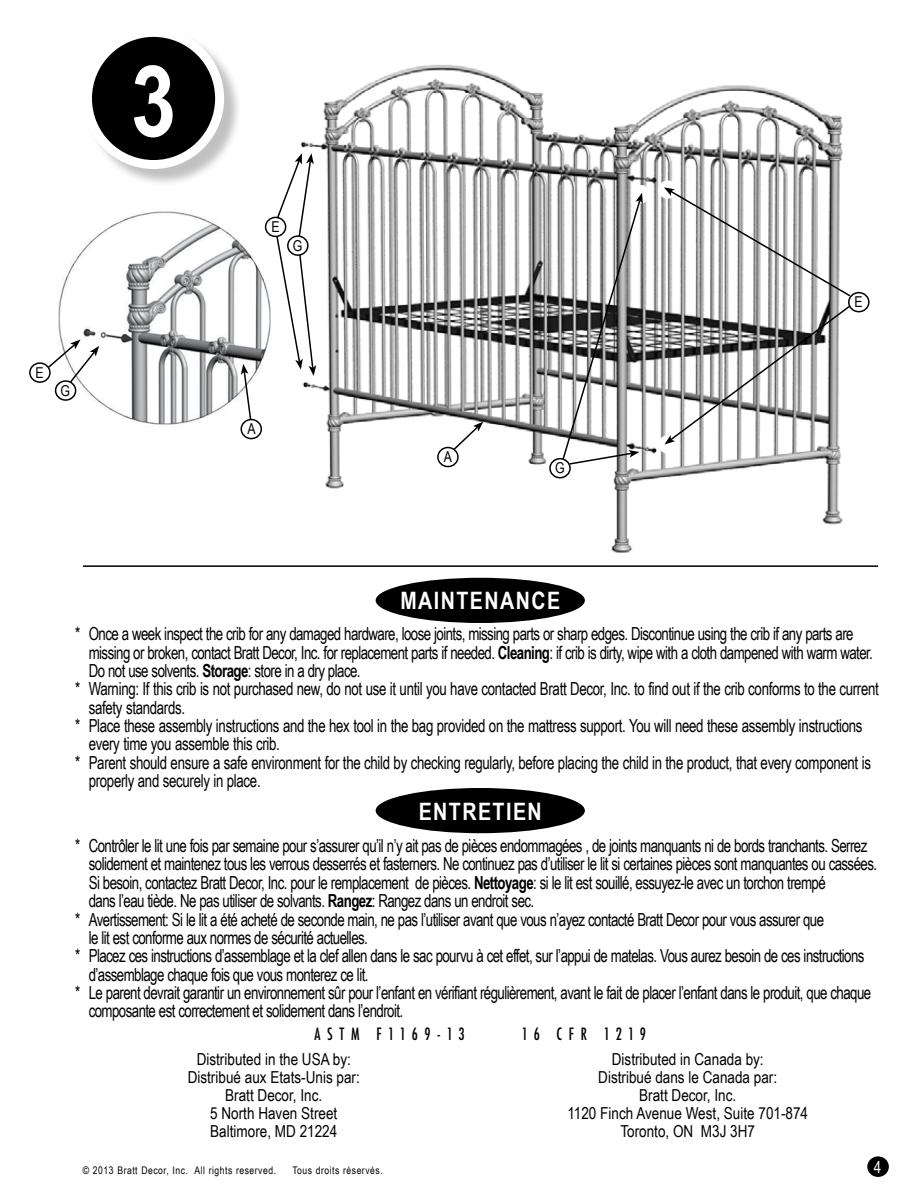
<style>
.page{position:relative;width:918px;height:1188px;background:#fff}
.page>*{position:absolute;margin:0;border:0;box-sizing:border-box;transform-origin:0 0}
.t1{font:700 99px "Arial Narrow";color:#fff}
.t2{font:700 24px "Arial Narrow";letter-spacing:.06em;color:#fff}
.t3{font:18px "Arial Narrow";letter-spacing:-.035em;color:#000;scale:.9 1}
.t4{font:16.5px/18px "Arial Narrow";color:#000;text-align:center}
.t5{font:500 condensed 16.5px "Futura";letter-spacing:.435em;color:#000;scale:.9 1}
.t6{font:500 condensed 16.5px "Futura";letter-spacing:.405em;color:#000;scale:.9 1}
.t7{font:16.5px "Arial Narrow";color:#fff}
.t8{font:15px "Arial Narrow";color:#000}
.t9{font:10.5px "Arial Narrow";letter-spacing:.05em;color:#000}
.s1{font-weight:700}
</style>
<div class="page">
<img style="left:55px;top:211px;width:220px;height:226px">
<img style="left:300px;top:65px;width:557px;height:488px">
<div style="left:867px;top:1156px;width:22px;height:21px;background:#000;border-radius:50%"></div>
<div style="left:85px;top:30px;width:158px;height:158px;background:#000;opacity:.25"></div>
<div style="left:87px;top:32px;width:133px;height:133px;background:#000;border-radius:50%"></div>
<div style="left:83px;top:28px;width:141px;height:141px;border:9px solid #fff;border-radius:50%"></div>
<hr style="left:83px;top:565px;width:795px;height:2px;background:#000">
<div style="left:376px;top:578px;width:209px;height:45px;background:#000;border-radius:50%"></div>
<div style="left:376px;top:788px;width:209px;height:45px;background:#000;border-radius:50%"></div>
<div style="left:265px;top:217px;width:21px;height:20px;border:2px solid #000;border-radius:50%"></div>
<svg style="left:275px;top:153px;width:41px;height:223px"></svg>
<div style="left:29px;top:362px;width:22px;height:21px;border:2px solid #000;border-radius:50%"></div>
<div style="left:55px;top:380px;width:21px;height:21px;border:2px solid #000;border-radius:50%"></div>
<svg style="left:46px;top:339px;width:53px;height:45px"></svg>
<div style="left:241px;top:419px;width:21px;height:20px;border:2px solid #000;border-radius:50%"></div>
<svg style="left:241px;top:364px;width:11px;height:58px"></svg>
<div style="left:437px;top:447px;width:22px;height:20px;border:2px solid #000;border-radius:50%"></div>
<svg style="left:452px;top:422px;width:31px;height:29px"></svg>
<div style="left:593px;top:488px;width:18px;height:18px;background:#fff;border-radius:50%"></div>
<div style="left:632px;top:185px;width:18px;height:18px;background:#fff;border-radius:50%"></div>
<div style="left:549px;top:458px;width:22px;height:20px;border:2px solid #000;border-radius:50%"></div>
<svg style="left:561px;top:193px;width:82px;height:273px"></svg>
<div style="left:658px;top:180px;width:19px;height:19px;background:#fff;border-radius:50%"></div>
<div style="left:658px;top:435px;width:19px;height:19px;background:#fff;border-radius:50%"></div>
<div style="left:848px;top:292px;width:22px;height:20px;border:2px solid #000;border-radius:50%"></div>
<svg style="left:664px;top:304px;width:188px;height:140px"></svg>
<svg style="left:664px;top:187px;width:188px;height:111px"></svg>
<h1 class="t1" style="left:131px;top:44px;width:47px">3</h1>
<p class="t8" style="left:36px;top:364px;width:10px">E</p>
<p class="t8" style="left:61px;top:382px;width:11px">G</p>
<p class="t8" style="left:271px;top:218px;width:10px">E</p>
<p class="t8" style="left:293px;top:237px;width:11px">G</p>
<p class="t8" style="left:247px;top:420px;width:10px">A</p>
<p class="t8" style="left:444px;top:448px;width:10px">A</p>
<p class="t8" style="left:555px;top:460px;width:11px">G</p>
<p class="t8" style="left:855px;top:294px;width:10px">E</p>
<h2 class="t2" style="left:400px;top:587px;width:161px">MAINTENANCE</h2>
<p class="t3" style="left:75px;top:624px;width:866px">* Once a week inspect the crib for any damaged hardware, loose joints, missing parts or sharp edges. Discontinue using the crib if any parts are</p>
<p class="t3" style="left:89px;top:642px;width:873px">missing or broken, contact Bratt Decor, Inc. for replacement parts if needed. <span class="s1">Cleaning</span>: if crib is dirty, wipe with a cloth dampened with warm water.</p>
<p class="t3" style="left:89px;top:660px;width:304px">Do not use solvents. <span class="s1">Storage</span>: store in a dry place.</p>
<p class="t3" style="left:75px;top:679px;width:894px">* Warning: If this crib is not purchased new, do not use it until you have contacted Bratt Decor, Inc. to find out if the crib conforms to the current</p>
<p class="t3" style="left:89px;top:697px;width:109px">safety standards.</p>
<p class="t3" style="left:75px;top:715px;width:876px">* Place these assembly instructions and the hex tool in the bag provided on the mattress support. You will need these assembly instructions</p>
<p class="t3" style="left:89px;top:734px;width:214px">every time you assemble this crib.</p>
<p class="t3" style="left:75px;top:752px;width:886px">* Parent should ensure a safe environment for the child by checking regularly, before placing the child in the product, that every component is</p>
<p class="t3" style="left:89px;top:771px;width:193px">properly and securely in place.</p>
<h2 class="t2" style="left:419px;top:797px;width:125px">ENTRETIEN</h2>
<p class="t3" style="left:75px;top:835px;width:882px">* Contrôler le lit une fois par semaine pour s’assurer qu’il n’y ait pas de pièces endommagées , de joints manquants ni de bords tranchants. Serrez</p>
<p class="t3" style="left:89px;top:854px;width:877px">solidement et maintenez tous les verrous desserrés et fasterners. Ne continuez pas d’utiliser le lit si certaines pièces sont manquantes ou cassées.</p>
<p class="t3" style="left:89px;top:872px;width:820px">Si besoin, contactez Bratt Decor, Inc. pour le remplacement de pièces. <span class="s1">Nettoyage</span>: si le lit est souillé, essuyez-le avec un torchon trempé</p>
<p class="t3" style="left:89px;top:891px;width:497px">dans l’eau tiède. Ne pas utiliser de solvants. <span class="s1">Rangez</span>: Rangez dans un endroit sec.</p>
<p class="t3" style="left:75px;top:909px;width:834px">* Avertissement: Si le lit a été acheté de seconde main, ne pas l’utiliser avant que vous n’ayez contacté Bratt Decor pour vous assurer que</p>
<p class="t3" style="left:89px;top:927px;width:312px">le lit est conforme aux normes de sécurité actuelles.</p>
<p class="t3" style="left:75px;top:946px;width:879px">* Placez ces instructions d’assemblage et la clef allen dans le sac pourvu à cet effet, sur l’appui de matelas. Vous aurez besoin de ces instructions</p>
<p class="t3" style="left:89px;top:964px;width:312px">d’assemblage chaque fois que vous monterez ce lit.</p>
<p class="t3" style="left:75px;top:982px;width:886px">* Le parent devrait garantir un environnement sûr pour l’enfant en vérifiant régulièrement, avant le fait de placer l’enfant dans le produit, que chaque</p>
<p class="t3" style="left:89px;top:1001px;width:351px">composante est correctement et solidement dans l’endroit.</p>
<p class="t5" style="left:314px;top:1024px;width:169px">ASTM F1169-13</p>
<p class="t6" style="left:522px;top:1024px;width:140px">16 CFR 1219</p>
<p class="t4" style="left:188px;top:1051px;width:174px">Distributed in the USA by:<br>Distribué aux Etats-Unis par:<br>Bratt Decor, Inc.<br>5 North Haven Street<br>Baltimore, MD 21224</p>
<p class="t4" style="left:567px;top:1051px;width:242px">Distributed in Canada by:<br>Distribué dans le Canada par:<br>Bratt Decor, Inc.<br>1120 Finch Avenue West, Suite 701-874<br>Toronto, ON M3J 3H7</p>
<p class="t9" style="left:83px;top:1165px;width:195px">© 2013 Bratt Decor, Inc. All rights reserved.</p>
<p class="t9" style="left:292px;top:1165px;width:92px">Tous droits réservés.</p>
<p class="t7" style="left:874px;top:1157px;width:9px">4</p>
</div>
